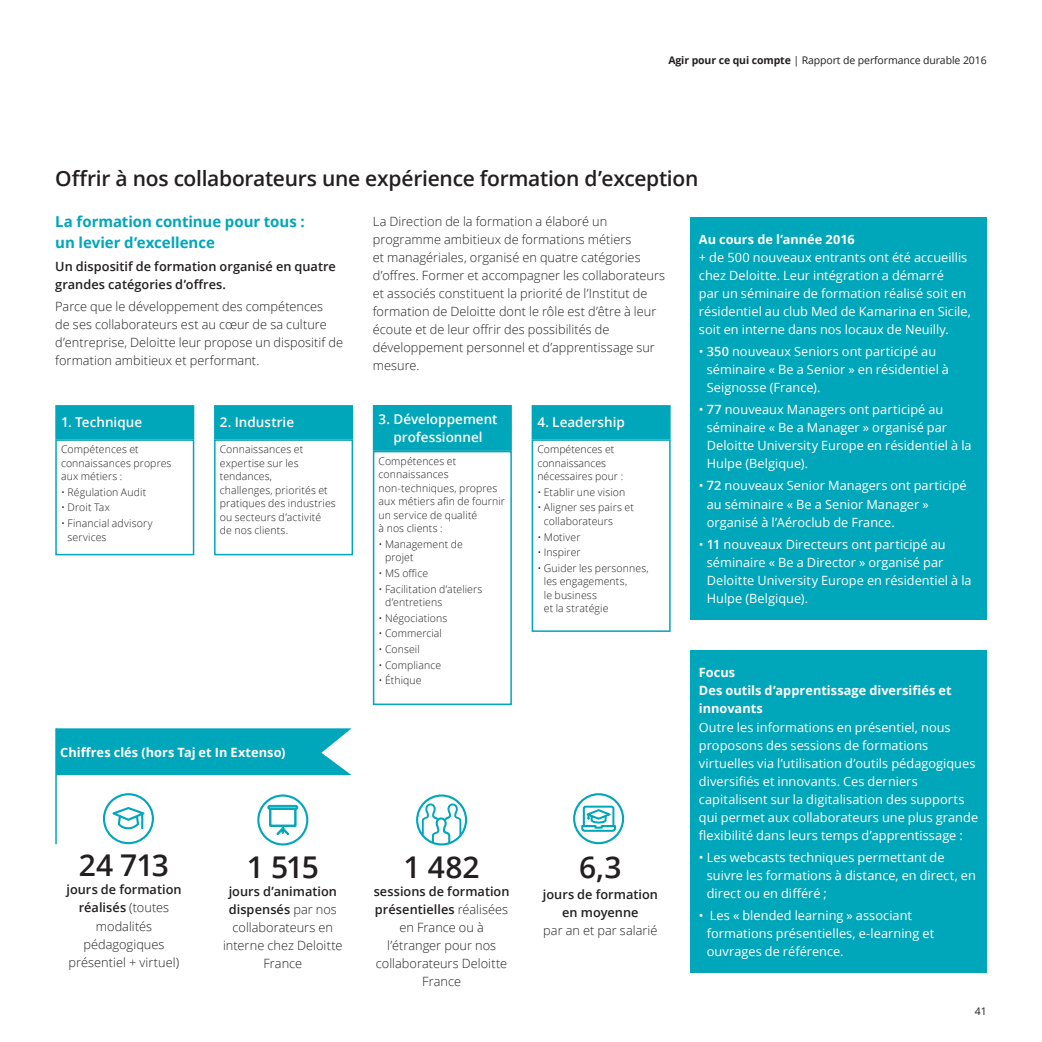
<style>
.page{position:relative;width:1042px;height:1042px;background:#fff}
.page>*{position:absolute;margin:0;border:0;box-sizing:border-box;transform-origin:0 0}
.Body_copy__8_5_12pt{font:600 30px "Open Sans";letter-spacing:-.025em;color:#231f20}
.Introduction__14_18p{font:600 21px "Open Sans";letter-spacing:-.015em;color:#231f20}
.Sous_titre_bleu__1{font:700 15px/21px "Open Sans";letter-spacing:-.005em;color:#00a6b9}
.t1{font:600 13.5px/18px "Open Sans";color:#fff;text-align:center}
.Body_copy__8_5_12pt-2{font:12.75px/18px "Open Sans";letter-spacing:.005em;color:#fff}
.Body_copy__8_5_12pt-3{font:300 12.75px/18px "Open Sans";letter-spacing:.005em;color:#231f20}
.Introduction__14_18p-2{font:300 12.75px/18px "Open Sans";letter-spacing:.005em;color:#231f20;text-align:center}
.Body_copy__8_5_12pt-4{font:700 12.75px/18px "Open Sans";letter-spacing:.005em;color:#fff}
.Body_copy__8_5_12pt-5{font:600 12.75px/18px "Open Sans";letter-spacing:.005em;color:#231f20}
.Introduction__14_18p-3{font:600 12.75px/18px "Open Sans";letter-spacing:.005em;color:#231f20;text-align:center}
.Body_copy__8_5_12pt-6{font:300 10.5px/13.5px "Open Sans";letter-spacing:.01em;color:#231f20}
.t2{font:10.5px "Open Sans";letter-spacing:-.01em;color:#231f20}
.s1{font-weight:700}
.s2{font-weight:600}
</style>
<div class="page">
<div style="left:690px;top:217px;width:296px;height:403px;background:#00a6b9"></div>
<div style="left:690px;top:651px;width:296px;height:322px;background:#00a6b9"></div>
<div style="left:56px;top:406px;width:138px;height:32px;background:#00a6b9"></div>
<div style="left:55px;top:405px;width:139px;height:34px;border:2px solid #00a6b9"></div>
<div style="left:55px;top:439px;width:139px;height:116px;border:2px solid #00a6b9"></div>
<div style="left:215px;top:406px;width:137px;height:32px;background:#00a6b9"></div>
<div style="left:214px;top:405px;width:139px;height:34px;border:2px solid #00a6b9"></div>
<div style="left:214px;top:439px;width:139px;height:116px;border:2px solid #00a6b9"></div>
<div style="left:532px;top:406px;width:138px;height:32px;background:#00a6b9"></div>
<div style="left:531px;top:405px;width:139px;height:34px;border:2px solid #00a6b9"></div>
<div style="left:531px;top:439px;width:139px;height:193px;border:2px solid #00a6b9"></div>
<div style="left:374px;top:406px;width:137px;height:44px;background:#00a6b9"></div>
<div style="left:373px;top:405px;width:139px;height:46px;border:2px solid #00a6b9"></div>
<div style="left:373px;top:451px;width:139px;height:254px;border:2px solid #00a6b9"></div>
<svg style="left:103px;top:793px;width:51px;height:51px"></svg>
<hr style="left:55px;top:728px;width:2px;height:116px;background:#00a6b9">
<svg style="left:56px;top:728px;width:295px;height:47px;background:#0eaabc"></svg>
<svg style="left:257px;top:794px;width:51px;height:51px"></svg>
<svg style="left:573px;top:793px;width:51px;height:51px"></svg>
<svg style="left:416px;top:794px;width:51px;height:51px"></svg>
<p class="t2" style="left:668px;top:53px;width:320px"><span class="s1">Agir pour ce qui compte</span> | Rapport de performance durable 2016</p>
<p class="Introduction__14_18p" style="left:55px;top:164px;width:644px">Offrir à nos collaborateurs une expérience formation d’exception</p>
<p class="Sous_titre_bleu__1" style="left:55px;top:211px;width:251px">La formation continue pour tous : un levier d’excellence</p>
<p class="Body_copy__8_5_12pt-5" style="left:55px;top:257px;width:282px">Un dispositif de formation organisé en quatre grandes catégories d’offres.</p>
<p class="Body_copy__8_5_12pt-3" style="left:55px;top:297px;width:289px">Parce que le développement des compétences<br>de ses collaborateurs est au cœur de sa culture d’entreprise, Deloitte leur propose un dispositif de formation ambitieux et performant.</p>
<p class="Body_copy__8_5_12pt-3" style="left:373px;top:212px;width:294px">La Direction de la formation a élaboré un programme ambitieux de formations métiers<br>et managériales, organisé en quatre catégories d’offres. Former et accompagner les collaborateurs et associés constituent la priorité de l’Institut de formation de Deloitte dont le rôle est d’être à leur écoute et de leur offrir des possibilités de développement personnel et d’apprentissage sur mesure.</p>
<p class="Body_copy__8_5_12pt-4" style="left:699px;top:230px;width:157px">Au cours de l’année 2016</p>
<p class="Body_copy__8_5_12pt-2" style="left:699px;top:248px;width:273px">+ de 500 nouveaux entrants ont été accueillis chez Deloitte. Leur intégration a démarré<br>par un séminaire de formation réalisé soit en résidentiel au club Med de Kamarina en Sicile, soit en interne dans nos locaux de Neuilly.</p>
<p class="Body_copy__8_5_12pt-2" style="left:707px;top:342px;width:244px;text-indent:-8px">• <span class="s2">350</span> nouveaux Seniors ont participé au séminaire « Be a Senior » en résidentiel à<br>Seignosse (France).</p>
<p class="Body_copy__8_5_12pt-2" style="left:707px;top:400px;width:266px;text-indent:-8px">• <span class="s2">77</span> nouveaux Managers ont participé au séminaire « Be a Manager » organisé par Deloitte University Europe en résidentiel à la Hulpe (Belgique).</p>
<p class="Body_copy__8_5_12pt-2" style="left:707px;top:476px;width:261px;text-indent:-8px">• <span class="s2">72</span> nouveaux Senior Managers ont participé au séminaire « Be a Senior Manager » organisé à l’Aéroclub de France.</p>
<p class="Body_copy__8_5_12pt-2" style="left:707px;top:535px;width:266px;text-indent:-8px">• <span class="s2">11</span> nouveaux Directeurs ont participé au séminaire « Be a Director » organisé par Deloitte University Europe en résidentiel à la Hulpe (Belgique).</p>
<p class="t1" style="left:379px;top:410px;width:120px">3. Développement professionnel</p>
<p class="Body_copy__8_5_12pt-6" style="left:379px;top:454px;width:128px">Compétences et connaissances non-techniques, propres aux métiers afin de fournir un service de qualité<br>à nos clients :</p>
<p class="Body_copy__8_5_12pt-6" style="left:385px;top:537px;width:79px;text-indent:-6px">• Management de projet</p>
<p class="Body_copy__8_5_12pt-6" style="left:379px;top:566px;width:51px">• MS office</p>
<p class="Body_copy__8_5_12pt-6" style="left:385px;top:582px;width:99px;text-indent:-6px">• Facilitation d’ateliers d’entretiens</p>
<p class="Body_copy__8_5_12pt-6" style="left:379px;top:611px;width:70px">• Négociations</p>
<p class="Body_copy__8_5_12pt-6" style="left:379px;top:626px;width:65px">• Commercial</p>
<p class="Body_copy__8_5_12pt-6" style="left:379px;top:642px;width:43px">• Conseil</p>
<p class="Body_copy__8_5_12pt-6" style="left:379px;top:658px;width:64px">• Compliance</p>
<p class="Body_copy__8_5_12pt-6" style="left:379px;top:673px;width:45px">• Éthique</p>
<p class="t1" style="left:61px;top:413px;width:83px">1. Technique</p>
<p class="Body_copy__8_5_12pt-6" style="left:61px;top:442px;width:112px">Compétences et connaissances propres aux métiers :</p>
<p class="Body_copy__8_5_12pt-6" style="left:61px;top:485px;width:87px">• Régulation Audit</p>
<p class="Body_copy__8_5_12pt-6" style="left:61px;top:500px;width:50px">• Droit Tax</p>
<p class="Body_copy__8_5_12pt-6" style="left:67px;top:516px;width:87px;text-indent:-6px">• Financial advisory services</p>
<p class="t1" style="left:220px;top:413px;width:76px">2. Industrie</p>
<p class="Body_copy__8_5_12pt-6" style="left:220px;top:442px;width:117px">Connaissances et expertise sur les tendances,<br>challenges, priorités et pratiques des industries ou secteurs d’activité de nos clients.</p>
<p class="t1" style="left:537px;top:413px;width:89px">4. Leadership</p>
<p class="Body_copy__8_5_12pt-6" style="left:537px;top:442px;width:87px">Compétences et connaissances nécessaires pour :</p>
<p class="Body_copy__8_5_12pt-6" style="left:537px;top:485px;width:89px">• Etablir une vision</p>
<p class="Body_copy__8_5_12pt-6" style="left:544px;top:500px;width:92px;text-indent:-6px">• Aligner ses pairs et collaborateurs</p>
<p class="Body_copy__8_5_12pt-6" style="left:537px;top:530px;width:45px">• Motiver</p>
<p class="Body_copy__8_5_12pt-6" style="left:537px;top:545px;width:45px">• Inspirer</p>
<p class="Body_copy__8_5_12pt-6" style="left:544px;top:561px;width:106px;text-indent:-6px">• Guider les personnes, les engagements,<br>le business<br>et la stratégie</p>
<p class="Body_copy__8_5_12pt-4" style="left:699px;top:663px;width:38px">Focus</p>
<p class="Body_copy__8_5_12pt-4" style="left:699px;top:681px;width:254px">Des outils d’apprentissage diversifiés et innovants</p>
<p class="Body_copy__8_5_12pt-2" style="left:699px;top:717px;width:281px">Outre les informations en présentiel, nous proposons des sessions de formations virtuelles via l’utilisation d’outils pédagogiques diversifiés et innovants. Ces derniers capitalisent sur la digitalisation des supports qui permet aux collaborateurs une plus grande flexibilité dans leurs temps d’apprentissage :</p>
<p class="Body_copy__8_5_12pt-2" style="left:707px;top:848px;width:271px;text-indent:-8px">• Les webcasts techniques permettant de suivre les formations à distance, en direct, en direct ou en différé ;</p>
<p class="Body_copy__8_5_12pt-2" style="left:707px;top:906px;width:229px;text-indent:-8px">• Les « blended learning » associant formations présentielles, e-learning et ouvrages de référence.</p>
<p class="Body_copy__8_5_12pt-4" style="left:60px;top:742px;width:227px">Chiffres clés (hors Taj et In Extenso)</p>
<p class="Body_copy__8_5_12pt" style="left:79px;top:845px;width:92px">24 713</p>
<p class="Introduction__14_18p-2" style="left:66px;top:880px;width:117px"><span class="s2">jours de formation réalisés</span> (toutes modalités pédagogiques présentiel + virtuel)</p>
<p class="Body_copy__8_5_12pt" style="left:403px;top:846px;width:78px">1 482</p>
<p class="Introduction__14_18p-2" style="left:374px;top:882px;width:137px"><span class="s2">sessions de formation présentielles</span> réalisées en France ou à l’étranger pour nos collaborateurs Deloitte<br>France</p>
<p class="Body_copy__8_5_12pt" style="left:579px;top:846px;width:44px">6,3</p>
<p class="Introduction__14_18p-3" style="left:543px;top:885px;width:117px">jours de formation en moyenne</p>
<p class="Introduction__14_18p-2" style="left:543px;top:921px;width:116px">par an et par salarié</p>
<p class="Body_copy__8_5_12pt" style="left:247px;top:846px;width:73px">1 515</p>
<p class="Introduction__14_18p-2" style="left:223px;top:882px;width:121px"><span class="s2">jours d’animation dispensés</span> par nos collaborateurs en interne chez Deloitte<br>France</p>
<p class="t2" style="left:975px;top:1004px;width:13px">41</p>
</div>
